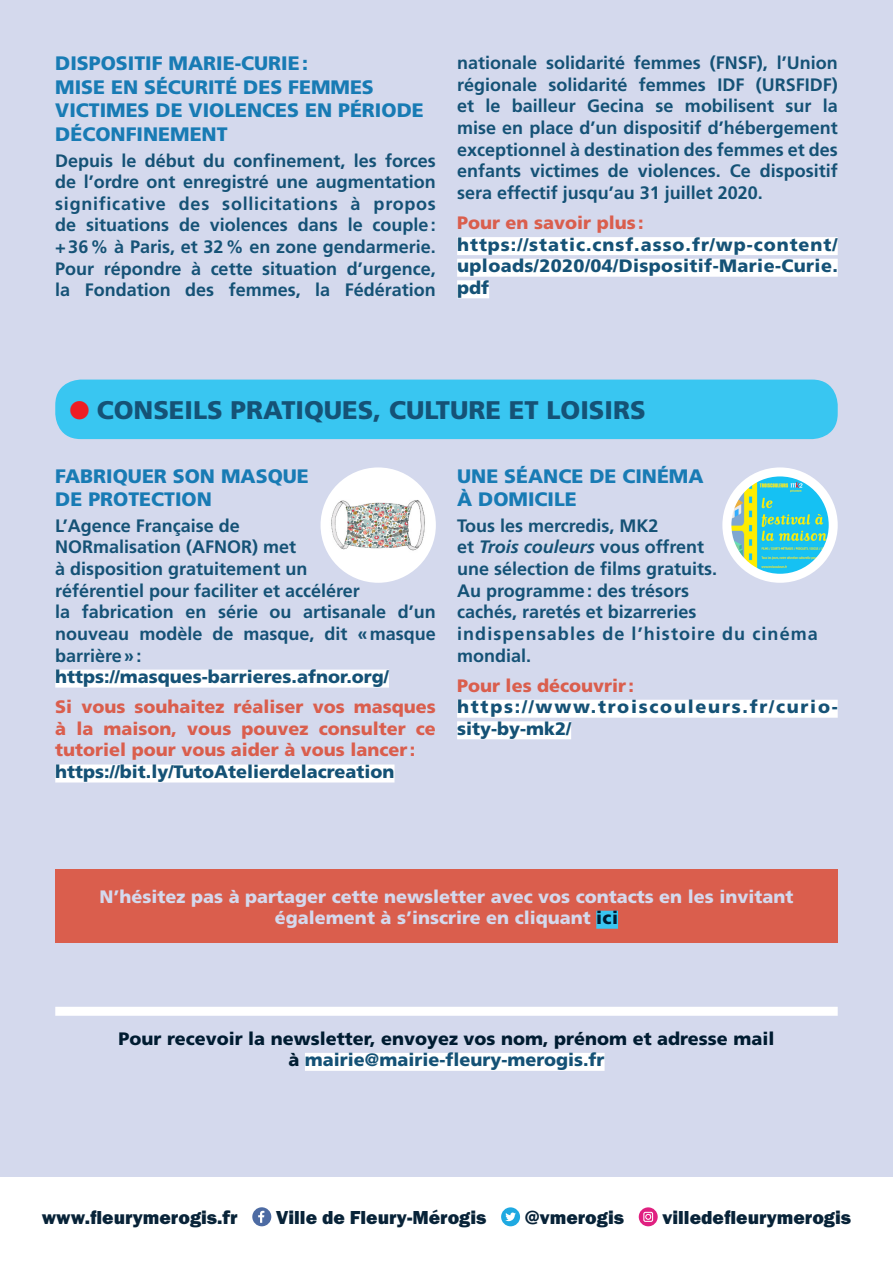
<style>
.page{position:relative;width:893px;height:1263px;background:#d4d9ed}
.page>*{position:absolute;margin:0;border:0;box-sizing:border-box;transform-origin:0 0}
.t1{font:900 25.5px "Frutiger";color:#155276}
.nl_texte_titre{font:900 19.5px/23.4px "Frutiger";color:#187bb4}
.t2{font:19.5px "Franklin Got URWT Hea";color:#082338}
.t3{font:700 18px/21.6px "Frutiger";color:#155276;text-align:justify}
.nl_texte_lien_url_et{font:900 18px/21.6px "Frutiger";letter-spacing:.01em;color:#155276;text-align:justify}
.nl_texte_courant{font:900 18px/21.6px "Frutiger";color:#da5e4d;text-align:justify}
.t4{font:900 18px/21.6px "Frutiger";color:#d4d9ed;text-align:center}
.t5{font:900 18px/21.6px "Frutiger";color:#001c31;text-align:center}
.nl_texte_lien_url_et-2{font:900 18px/21.6px "Frutiger";letter-spacing:.095em;color:#155276}
.s1{color:#ee1d23}
.s2{font-style:italic}
.s3{color:#001c31}
.s4{color:#155276}
</style>
<div class="page">
<div style="left:0;top:1178px;width:893px;height:84px;background:#fff"></div>
<div style="left:252px;top:1207px;width:19px;height:19px;background:#4d6ba3;border-radius:50%"></div>
<svg style="left:258px;top:1211px;width:6px;height:12px"></svg>
<svg style="left:501px;top:1207px;width:19px;height:19px"></svg>
<svg style="left:639px;top:1207px;width:19px;height:19px"></svg>
<svg style="left:643px;top:1212px;width:10px;height:10px"></svg>
<div style="left:305px;top:1053px;width:300px;height:18px;background:#fff"></div>
<div style="left:55px;top:1007px;width:783px;height:9px;background:#fff"></div>
<div style="left:55px;top:670px;width:334px;height:18px;background:#fff"></div>
<div style="left:55px;top:764px;width:339px;height:18px;background:#fff"></div>
<div style="left:325px;top:472px;width:106px;height:106px;background:#fff;border-radius:50%"></div>
<img style="left:325px;top:494px;width:101px;height:62px">
<div style="left:321px;top:467px;width:115px;height:116px;border:9px solid #fff;border-radius:50%"></div>
<div style="left:457px;top:700px;width:381px;height:18px;background:#fff"></div>
<div style="left:457px;top:721px;width:114px;height:18px;background:#fff"></div>
<img style="left:732px;top:477px;width:96px;height:96px">
<div style="left:722px;top:467px;width:116px;height:116px;border:9px solid #fff;border-radius:50%"></div>
<div style="left:55px;top:380px;width:783px;height:59px;background:#39c6f1;border-radius:26px"></div>
<div style="left:457px;top:237px;width:381px;height:18px;background:#fff"></div>
<div style="left:457px;top:259px;width:381px;height:18px;background:#fff"></div>
<div style="left:457px;top:280px;width:32px;height:18px;background:#fff"></div>
<div style="left:55px;top:870px;width:783px;height:73px;background:#da5e4d"></div>
<div style="left:596px;top:911px;width:22px;height:18px;background:#39c6f1"></div>
<p class="nl_texte_titre" style="left:55px;top:52px;width:370px">DISPOSITIF MARIE-CURIE:<br>MISE EN SÉCURITÉ DES FEMMES<br>VICTIMES DE VIOLENCES EN PÉRIODE<br>DÉCONFINEMENT</p>
<p class="t3" style="left:55px;top:149px;width:382px">Depuis le début du confinement, les forces de l’ordre ont enregistré une augmentation significative des sollicitations à propos de situations de violences dans le couple: +36% à Paris, et 32% en zone gendarmerie.<br>Pour répondre à cette situation d’urgence, la Fondation des femmes, la Fédération</p>
<p class="t3" style="left:457px;top:52px;width:382px">nationale solidarité femmes (FNSF), l’Union régionale solidarité femmes IDF (URSFIDF) et le bailleur Gecina se mobilisent sur la mise en place d’un dispositif d’hébergement exceptionnel à destination des femmes et des enfants victimes de violences. Ce dispositif sera effectif jusqu’au 31 juillet 2020.</p>
<p class="nl_texte_courant" style="left:457px;top:212px;width:188px">Pour en savoir plus :</p>
<p class="nl_texte_lien_url_et" style="left:457px;top:233px;width:382px">https://static.cnsf.asso.fr/wp-content/ uploads/2020/04/Dispositif-Marie-Curie. pdf</p>
<p class="t1" style="left:69px;top:395px;width:578px"><span class="s1">●</span> CONSEILS PRATIQUES, CULTURE ET LOISIRS</p>
<p class="nl_texte_titre" style="left:55px;top:464px;width:255px">FABRIQUER SON MASQUE<br>DE PROTECTION</p>
<p class="t3" style="left:55px;top:515px;width:306px;text-align:left">L’Agence Française de<br>NORmalisation (AFNOR) met<br>à disposition gratuitement un référentiel pour faciliter et accélérer</p>
<p class="t3" style="left:55px;top:601px;width:382px">la fabrication en série ou artisanale d’un nouveau modèle de masque, dit «masque barrière»:</p>
<p class="nl_texte_lien_url_et" style="left:55px;top:666px;width:335px">https://masques-barrieres.afnor.org/</p>
<p class="nl_texte_courant" style="left:55px;top:696px;width:382px">Si vous souhaitez réaliser vos masques à la maison, vous pouvez consulter ce tutoriel pour vous aider à vous lancer :</p>
<p class="nl_texte_lien_url_et" style="left:55px;top:761px;width:341px">https://bit.ly/TutoAtelierdelacreation</p>
<p class="nl_texte_titre" style="left:457px;top:464px;width:248px">UNE SÉANCE DE CINÉMA<br>À DOMICILE</p>
<p class="t3" style="left:457px;top:515px;width:362px;text-align:left">Tous les mercredis, MK2<br>et <span class="s2">Trois couleurs</span> vous offrent<br>une sélection de films gratuits.<br>Au programme: des trésors<br>cachés, raretés et bizarreries indispensables de l’histoire du cinéma mondial.</p>
<p class="nl_texte_courant" style="left:457px;top:674px;width:178px">Pour les découvrir :</p>
<p class="nl_texte_lien_url_et-2" style="left:457px;top:696px;width:382px">https://www.troiscouleurs.fr/curio&shy;sity-by-mk2/</p>
<p class="t4" style="left:100px;top:885px;width:695px">N’hésitez pas à partager cette newsletter avec vos contacts en les invitant également à s’inscrire en cliquant <span class="s3">ici</span></p>
<p class="t5" style="left:118px;top:1027px;width:657px">Pour recevoir la newsletter, envoyez vos nom, prénom et adresse mail à <span class="s4">mairie@mairie-fleury-merogis.fr</span></p>
<p class="t2" style="left:42px;top:1206px;width:197px">www.fleurymerogis.fr</p>
<p class="t2" style="left:276px;top:1206px;width:212px">Ville de Fleury-Mérogis</p>
<p class="t2" style="left:525px;top:1206px;width:101px">@vmerogis</p>
<p class="t2" style="left:663px;top:1206px;width:190px">villedefleurymerogis</p>
</div>
